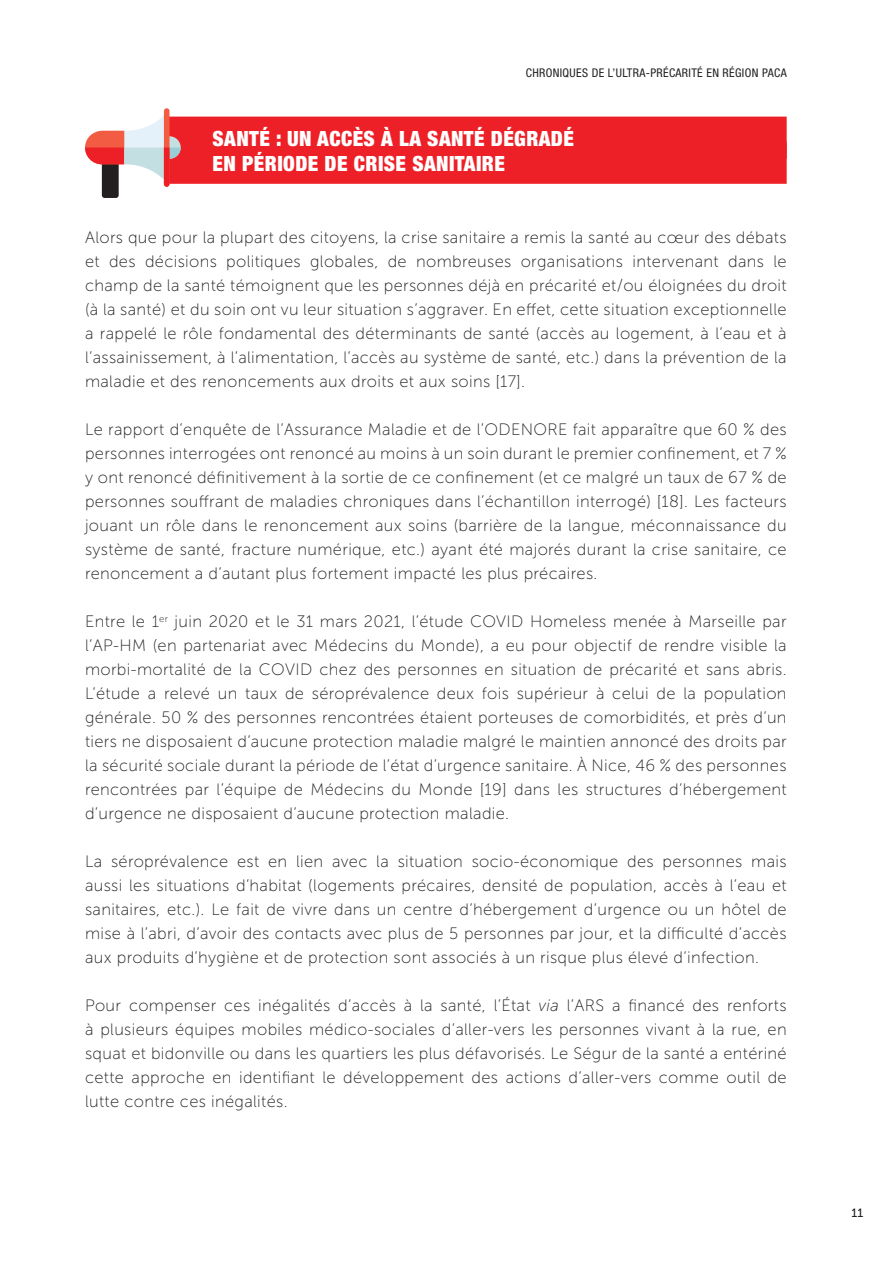
<style>
.page{position:relative;width:893px;height:1263px;background:#fff}
.page>*{position:absolute;margin:0;border:0;box-sizing:border-box;transform-origin:0 0}
.t1{font:900 condensed 21px/25.2px "Helvetica Neue";letter-spacing:.02em;color:#fff}
.t2{font:16.5px/24px "Museo Sans 100";letter-spacing:.02em;color:#231f20;text-align:justify}
.t3{font:condensed 12px "Helvetica Neue";letter-spacing:.03em;color:#231f20}
.t4{font:12px "Museo Sans 500";color:#231f20}
.s1{font-style:italic}
</style>
<div class="page">
<div style="left:166px;top:117px;width:621px;height:42px;background:#ee2027"></div>
<div style="left:166px;top:142px;width:621px;height:42px;background:#ee2027"></div>
<div style="left:102px;top:159px;width:17px;height:39px;background:#231f20;border-radius:3px"></div>
<div style="left:164px;top:108px;width:5px;height:79px;background:#f15c43;border-radius:3px"></div>
<svg style="left:85px;top:114px;width:96px;height:73px"></svg>
<p class="t3" style="left:526px;top:66px;width:262px">CHRONIQUES DE L’ULTRA-PRÉCARITÉ EN RÉGION PACA</p>
<p class="t1" style="left:213px;top:125px;width:363px">SANTÉ : UN ACCÈS À LA SANTÉ DÉGRADÉ<br>EN PÉRIODE DE CRISE SANITAIRE</p>
<p class="t2" style="left:85px;top:226px;width:703px">Alors que pour la plupart des citoyens, la crise sanitaire a remis la santé au cœur des débats et des décisions politiques globales, de nombreuses organisations intervenant dans le champ de la santé témoignent que les personnes déjà en précarité et/ou éloignées du droit (à la santé) et du soin ont vu leur situation s’aggraver. En effet, cette situation exceptionnelle a rappelé le rôle fondamental des déterminants de santé (accès au logement, à l’eau et à l’assainissement, à l’alimentation, l’accès au système de santé, etc.) dans la prévention de la maladie et des renoncements aux droits et aux soins [17].</p>
<p class="t2" style="left:85px;top:418px;width:703px">Le rapport d’enquête de l’Assurance Maladie et de l’ODENORE fait apparaître que 60 % des personnes interrogées ont renoncé au moins à un soin durant le premier confinement, et 7 % y ont renoncé définitivement à la sortie de ce confinement (et ce malgré un taux de 67 % de personnes souffrant de maladies chroniques dans l’échantillon interrogé) [18]. Les facteurs jouant un rôle dans le renoncement aux soins (barrière de la langue, méconnaissance du système de santé, fracture numérique, etc.) ayant été majorés durant la crise sanitaire, ce renoncement a d’autant plus fortement impacté les plus précaires.</p>
<p class="t2" style="left:85px;top:610px;width:703px">Entre le 1<sup>er</sup> juin 2020 et le 31 mars 2021, l’étude COVID Homeless menée à Marseille par l’AP-HM (en partenariat avec Médecins du Monde), a eu pour objectif de rendre visible la morbi-mortalité de la COVID chez des personnes en situation de précarité et sans abris.<br>L’étude a relevé un taux de séroprévalence deux fois supérieur à celui de la population générale. 50 % des personnes rencontrées étaient porteuses de comorbidités, et près d’un tiers ne disposaient d’aucune protection maladie malgré le maintien annoncé des droits par la sécurité sociale durant la période de l’état d’urgence sanitaire. À Nice, 46 % des personnes rencontrées par l’équipe de Médecins du Monde [19] dans les structures d’hébergement d’urgence ne disposaient d’aucune protection maladie.</p>
<p class="t2" style="left:85px;top:850px;width:703px">La séroprévalence est en lien avec la situation socio-économique des personnes mais aussi les situations d’habitat (logements précaires, densité de population, accès à l’eau et sanitaires, etc.). Le fait de vivre dans un centre d’hébergement d’urgence ou un hôtel de mise à l’abri, d’avoir des contacts avec plus de 5 personnes par jour, et la difficulté d’accès aux produits d’hygiène et de protection sont associés à un risque plus élevé d’infection.</p>
<p class="t2" style="left:85px;top:994px;width:703px">Pour compenser ces inégalités d’accès à la santé, l’État <span class="s1">via</span> l’ARS a financé des renforts à plusieurs équipes mobiles médico-sociales d’aller-vers les personnes vivant à la rue, en squat et bidonville ou dans les quartiers les plus défavorisés. Le Ségur de la santé a entériné cette approche en identifiant le développement des actions d’aller-vers comme outil de lutte contre ces inégalités.</p>
<p class="t4" style="left:851px;top:1206px;width:13px">11</p>
</div>
